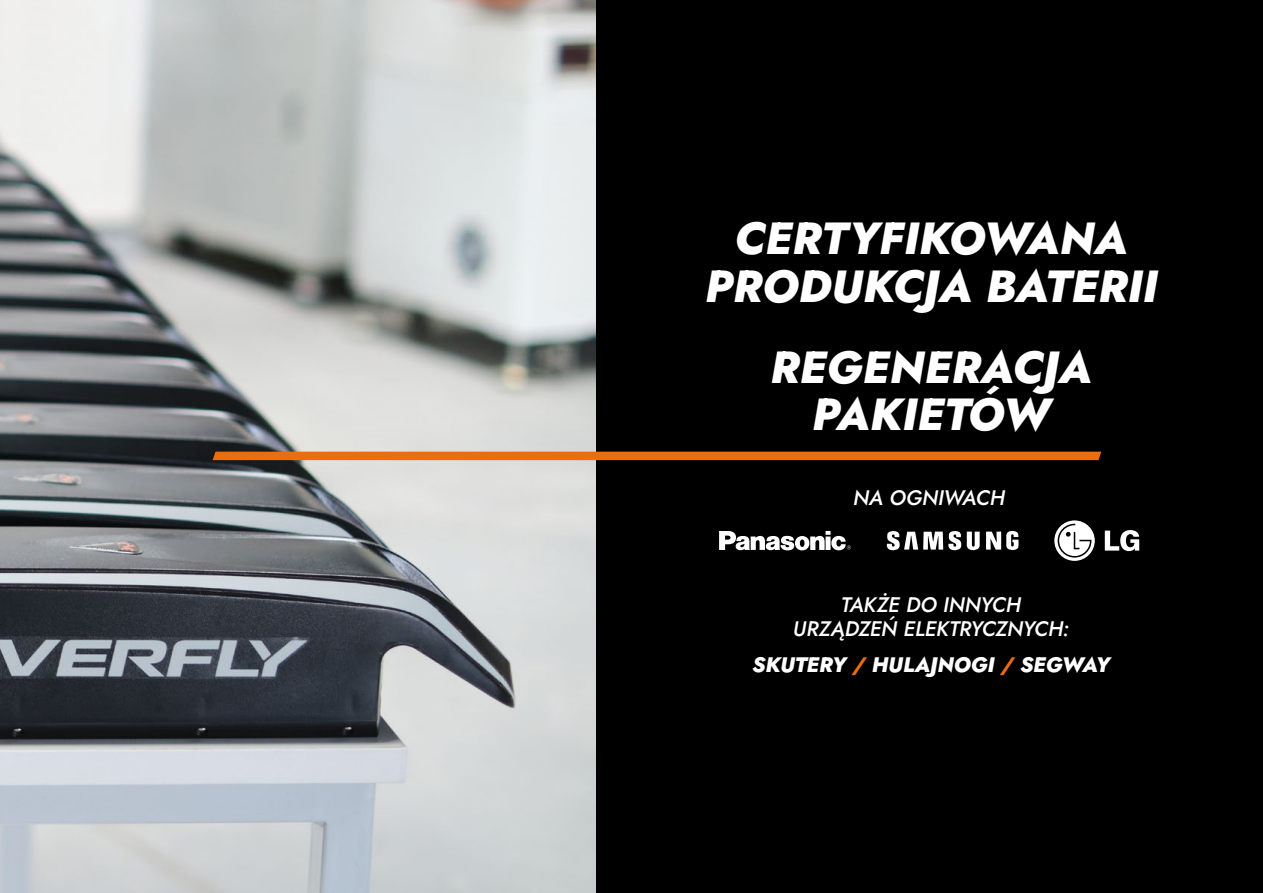
<style>
.page{position:relative;width:1263px;height:893px;background:#fff}
.page>*{position:absolute;margin:0;border:0;box-sizing:border-box;transform-origin:0 0}
.t1{font:italic 800 45px/47.2px "Jost";color:#fff;text-align:center}
.t2{font:italic 500 21px/24px "Jost";letter-spacing:-.01em;color:#fff;text-align:center}
.t3{font:italic 800 21px "Jost";color:#fff}
.s1{color:#ed6d0a}
</style>
<div class="page">
<div style="left:583px;top:0;width:680px;height:893px;background:#000"></div>
<svg style="left:719px;top:531px;width:132px;height:19px"></svg>
<svg style="left:986px;top:531px;width:32px;height:20px"></svg>
<svg style="left:887px;top:531px;width:93px;height:19px"></svg>
<svg style="left:1054px;top:520px;width:41px;height:41px"></svg>
<svg style="left:1105px;top:530px;width:34px;height:21px"></svg>
<img style="left:0;top:0;width:595px;height:893px">
<div style="left:213px;top:452px;width:888px;height:8px;background:#ed6d0a"></div>
<p class="t1" style="left:705px;top:215px;width:454px">CERTYFIKOWANA<br>PRODUKCJA BATERII</p>
<p class="t1" style="left:770px;top:344px;width:323px">REGENERACJA<br>PAKIETÓW</p>
<p class="t2" style="left:853px;top:486px;width:153px">NA OGNIWACH</p>
<p class="t2" style="left:793px;top:592px;width:278px">TAKŻE DO INNYCH<br>URZĄDZEŃ ELEKTRYCZNYCH:</p>
<p class="t3" style="left:752px;top:651px;width:359px">SKUTERY <span class="s1">/</span> HULAJNOGI <span class="s1">/</span> SEGWAY</p>
</div>
